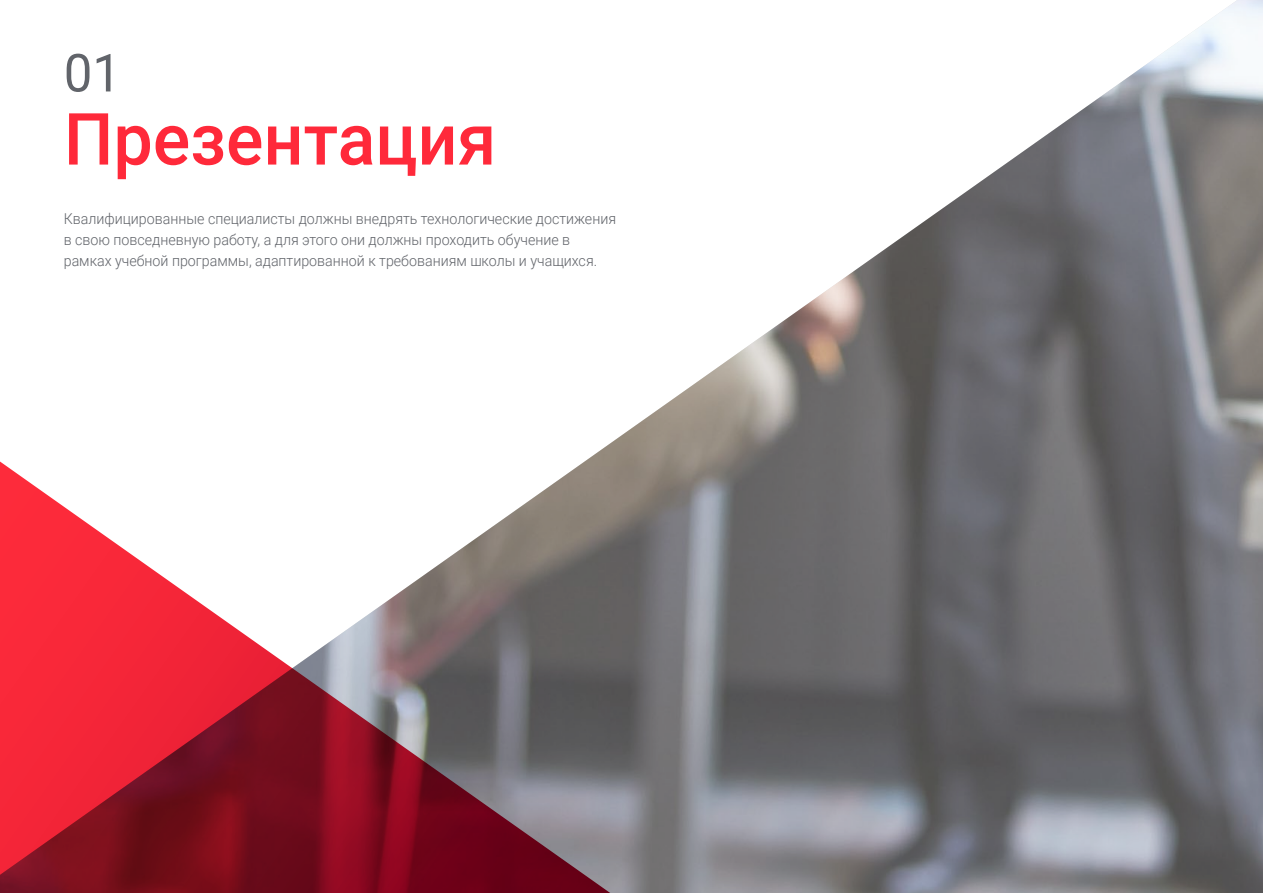
<style>
.page{position:relative;width:1263px;height:893px;background:#fff}
.page>*{position:absolute;margin:0;border:0;box-sizing:border-box;transform-origin:0 0}
.t1{font:500 72px "Roboto";color:#ff293a}
.t2{font:52.5px "Roboto";color:#61646a}
.t3{font:300 15px/21px "Roboto";color:#61646a;scale:.95 1}
</style>
<div class="page">
<img style="left:606px;top:0;width:657px;height:893px">
<svg style="left:0;top:446px;width:640px;height:447px"></svg>
<h2 class="t2" style="left:64px;top:36px;width:59px">01</h2>
<h1 class="t1" style="left:64px;top:89px;width:434px">Презентация</h1>
<p class="t3" style="left:64px;top:207px;width:583px">Квалифицированные специалисты должны внедрять технологические достижения в свою повседневную работу, а для этого они должны проходить обучение в рамках учебной программы, адаптированной к требованиям школы и учащихся.</p>
</div>
